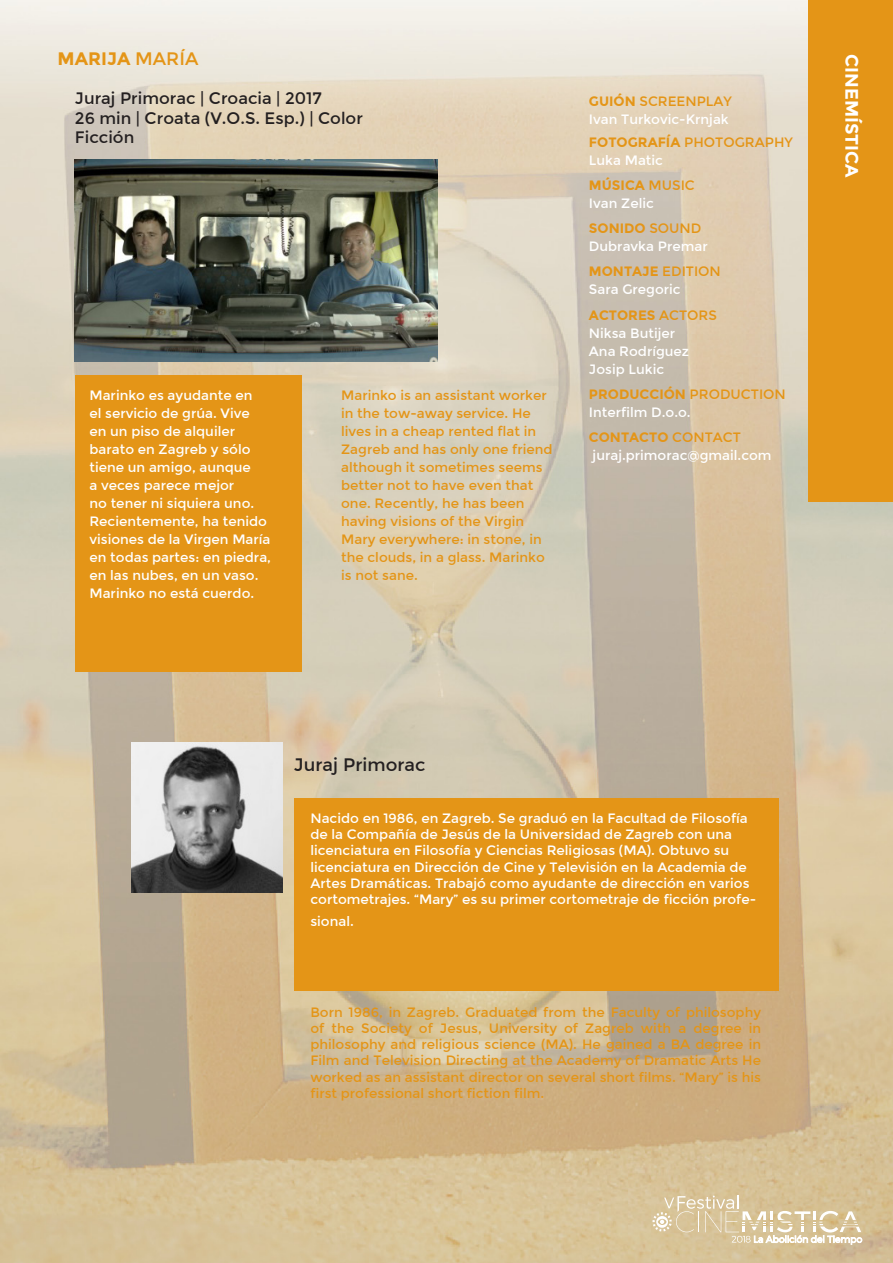
<style>
.page{position:relative;width:893px;height:1263px;background:#fff}
.page>*{position:absolute;margin:0;border:0;box-sizing:border-box;transform-origin:0 0}
.t1{font:18px "Montserrat";color:#231f20}
.t2{font:700 18px "Montserrat";color:#e49517}
.t3{font:700 18px "Montserrat";color:#fff}
.t4{font:16.5px "Montserrat";color:#231f20}
.t5{font:13.5px/18px "Montserrat";color:#fff}
.t6{font:13.5px/18px "Montserrat";color:#e49517}
.t7{font:700 13.5px "Montserrat";color:#e49517}
.s1{font-weight:400}
.s2{font-weight:700}
</style>
<div class="page">
<img style="left:0;top:0;width:893px;height:1263px">
<div style="left:809px;top:0;width:84px;height:501px;background:#e49517"></div>
<img style="left:75px;top:159px;width:362px;height:203px">
<img style="left:132px;top:742px;width:150px;height:150px">
<div style="left:75px;top:375px;width:227px;height:297px;background:#e49517"></div>
<div style="left:294px;top:798px;width:484px;height:192px;background:#e49517"></div>
<svg style="left:652px;top:1195px;width:210px;height:49px;background:#dccba6"></svg>
<p class="t2" style="left:58px;top:48px;width:142px">MARIJA <span class="s1">MARÍA</span></p>
<p class="t4" style="left:75px;top:89px;width:248px">Juraj Primorac | Croacia | 2017</p>
<p class="t4" style="left:75px;top:109px;width:289px">26 min | Croata (V.O.S. Esp.) | Color</p>
<p class="t4" style="left:75px;top:129px;width:61px">Ficción</p>
<p class="t5" style="left:89px;top:386px;width:183px">Marinko es ayudante en<br>el servicio de grúa. Vive<br>en un piso de alquiler barato en Zagreb y sólo tiene un amigo, aunque<br>a veces parece mejor<br>no tener ni siquiera uno.<br>Recientemente, ha tenido visiones de la Virgen María en todas partes: en piedra, en las nubes, en un vaso.<br>Marinko no está cuerdo.</p>
<p class="t6" style="left:341px;top:386px;width:213px">Marinko is an assistant worker in the tow-away service. He lives in a cheap rented flat in<br>Zagreb and has only one friend although it sometimes seems better not to have even that one. Recently, he has been having visions of the Virgin<br>Mary everywhere: in stone, in the clouds, in a glass. Marinko is not sane.</p>
<p class="t6" style="left:589px;top:93px;width:145px"><span class="s2">GUIÓN</span> SCREENPLAY</p>
<p class="t5" style="left:589px;top:111px;width:141px">Ivan Turkovic-Krnjak</p>
<p class="t6" style="left:589px;top:133px;width:205px"><span class="s2">FOTOGRAFÍA</span> PHOTOGRAPHY</p>
<p class="t5" style="left:589px;top:151px;width:76px">Luka Matic</p>
<p class="t7" style="left:589px;top:177px;width:107px">MÚSICA <span class="s1">MUSIC</span></p>
<p class="t5" style="left:589px;top:194px;width:66px">Ivan Zelic</p>
<p class="t7" style="left:589px;top:220px;width:114px">SONIDO <span class="s1">SOUND</span></p>
<p class="t5" style="left:589px;top:237px;width:120px">Dubravka Premar</p>
<p class="t7" style="left:589px;top:263px;width:133px">MONTAJE <span class="s1">EDITION</span></p>
<p class="t5" style="left:589px;top:281px;width:93px">Sara Gregoric</p>
<p class="t7" style="left:589px;top:307px;width:130px">ACTORES <span class="s1">ACTORS</span></p>
<p class="t5" style="left:589px;top:324px;width:88px">Niksa Butijer</p>
<p class="t5" style="left:589px;top:342px;width:102px">Ana Rodríguez</p>
<p class="t5" style="left:589px;top:360px;width:77px">Josip Lukic</p>
<p class="t7" style="left:589px;top:386px;width:198px">PRODUCCIÓN <span class="s1">PRODUCTION</span></p>
<p class="t5" style="left:589px;top:403px;width:103px">Interfilm D.o.o.</p>
<p class="t7" style="left:589px;top:429px;width:154px">CONTACTO <span class="s1">CONTACT</span></p>
<p class="t5" style="left:593px;top:446px;width:180px">juraj.primorac@gmail.com</p>
<p class="t3" style="left:862px;top:54px;width:125px;rotate:90deg">CINEMÍSTICA</p>
<p class="t1" style="left:294px;top:755px;width:133px">Juraj Primorac</p>
<p class="t5" style="left:310px;top:810px;width:447px;line-height:16.2px">Nacido en 1986, en Zagreb. Se graduó en la Facultad de Filosofía de la Compañía de Jesús de la Universidad de Zagreb con una licenciatura en Filosofía y Ciencias Religiosas (MA). Obtuvo su licenciatura en Dirección de Cine y Televisión en la Academia de Artes Dramáticas. Trabajó como ayudante de dirección en varios cortometrajes. “Mary” es su primer cortometraje de ficción profe-</p>
<p class="t5" style="left:310px;top:912px;width:45px">sional.</p>
<p class="t6" style="left:310px;top:1004px;width:452px;line-height:16.2px;text-align:justify">Born 1986, in Zagreb. Graduated from the Faculty of philosophy of the Society of Jesus, University of Zagreb with a degree in philosophy and religious science (MA). He gained a BA degree in Film and Television Directing at the Academy of Dramatic Arts He worked as an assistant director on several short films. “Mary” is his first professional short fiction film.</p>
</div>
